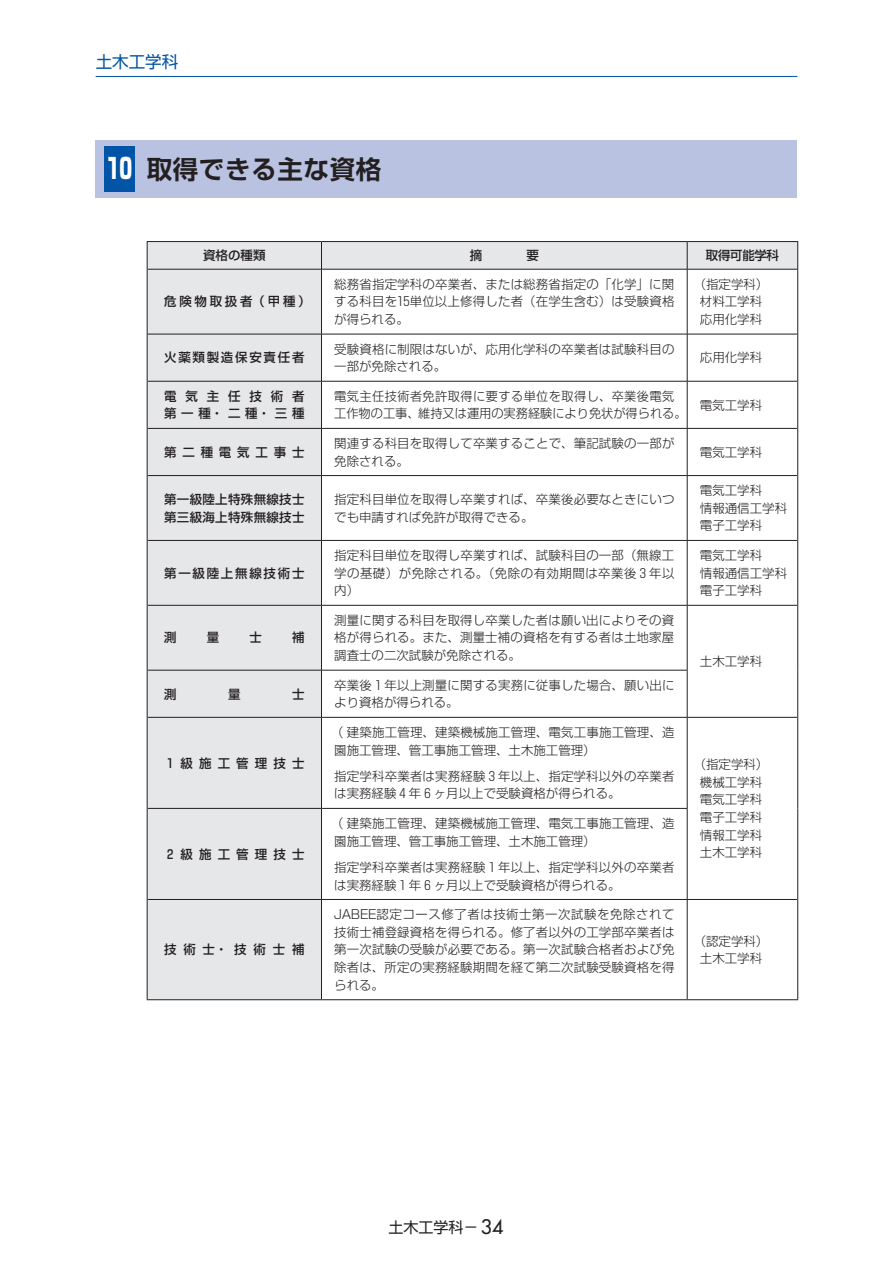
<style>
.page{position:relative;width:893px;height:1263px;background:#fff}
.page>*{position:absolute;margin:0;border:0;box-sizing:border-box;transform-origin:0 0}
.t1{font:700 25.5px "Shin Go Pr 5 De";letter-spacing:.025em;color:#231f20}
.t2{font:16.5px "Shin Go Pr 5";color:#0154a6}
.t3{font:15px "Shin Go Pr 5";color:#231f20}
.t4{font:300 12.45px/17.7px "Shin Go Pr 5";letter-spacing:.015em;color:#231f20}
.t5{font:500 12.45px "Shin Go Pr 5";letter-spacing:.14em;color:#231f20}
.t6{font:500 12.45px/17.7px "Shin Go Pr 5";letter-spacing:.025em;color:#231f20}
.t7{font:500 12.45px/17.7px "Shin Go Pr 5";letter-spacing:.71em;color:#231f20}
.t8{font:500 12.45px "Shin Go Pr 5";letter-spacing:.495em;color:#231f20}
.t9{font:500 12.45px "Shin Go Pr 5";letter-spacing:.22em;color:#231f20}
.t10{font:500 12.45px "Shin Go Pr 5";letter-spacing:.465em;color:#231f20}
.s1{font-family:"Shin Go Pr 5";font-size:28.05px;color:#fff}
.s2{font-family:"Futura";font-size:19.5px}
</style>
<div class="page">
<hr style="left:96px;top:76px;width:701px;height:1px;background:#0154a6">
<svg style="left:148px;top:242px;width:649px;height:757px"></svg>
<hr style="left:687px;top:605px;width:1px;height:65px;background:#231f20">
<hr style="left:687px;top:670px;width:1px;height:47px;background:#231f20">
<hr style="left:797px;top:605px;width:1px;height:65px;background:#231f20">
<hr style="left:797px;top:670px;width:1px;height:47px;background:#231f20">
<hr style="left:687px;top:717px;width:1px;height:91px;background:#231f20">
<hr style="left:687px;top:809px;width:1px;height:90px;background:#231f20">
<hr style="left:797px;top:717px;width:1px;height:91px;background:#231f20">
<hr style="left:797px;top:808px;width:1px;height:91px;background:#231f20">
<svg style="left:321px;top:242px;width:1px;height:27px"></svg>
<hr style="left:148px;top:269px;width:173px;height:1px;background:#231f20">
<hr style="left:321px;top:269px;width:366px;height:1px;background:#231f20">
<hr style="left:321px;top:269px;width:1px;height:65px;background:#231f20">
<hr style="left:148px;top:334px;width:173px;height:1px;background:#231f20">
<hr style="left:321px;top:334px;width:366px;height:1px;background:#231f20">
<hr style="left:321px;top:334px;width:1px;height:47px;background:#231f20">
<hr style="left:148px;top:381px;width:173px;height:1px;background:#231f20">
<hr style="left:321px;top:381px;width:366px;height:1px;background:#231f20">
<hr style="left:321px;top:381px;width:1px;height:47px;background:#231f20">
<hr style="left:148px;top:428px;width:173px;height:1px;background:#231f20">
<hr style="left:321px;top:428px;width:366px;height:1px;background:#231f20">
<hr style="left:321px;top:429px;width:1px;height:46px;background:#231f20">
<hr style="left:148px;top:475px;width:173px;height:1px;background:#231f20">
<hr style="left:321px;top:475px;width:366px;height:1px;background:#231f20">
<hr style="left:321px;top:476px;width:1px;height:64px;background:#231f20">
<hr style="left:148px;top:540px;width:173px;height:1px;background:#231f20">
<hr style="left:321px;top:540px;width:366px;height:1px;background:#231f20">
<hr style="left:321px;top:541px;width:1px;height:64px;background:#231f20">
<hr style="left:148px;top:605px;width:173px;height:1px;background:#231f20">
<hr style="left:321px;top:605px;width:366px;height:1px;background:#231f20">
<hr style="left:321px;top:605px;width:1px;height:65px;background:#231f20">
<hr style="left:148px;top:670px;width:173px;height:1px;background:#231f20">
<hr style="left:321px;top:670px;width:366px;height:1px;background:#231f20">
<hr style="left:321px;top:670px;width:1px;height:47px;background:#231f20">
<hr style="left:148px;top:717px;width:173px;height:1px;background:#231f20">
<hr style="left:321px;top:717px;width:366px;height:1px;background:#231f20">
<hr style="left:321px;top:717px;width:1px;height:91px;background:#231f20">
<hr style="left:148px;top:808px;width:173px;height:1px;background:#231f20">
<hr style="left:321px;top:808px;width:366px;height:1px;background:#231f20">
<hr style="left:321px;top:809px;width:1px;height:90px;background:#231f20">
<hr style="left:148px;top:899px;width:173px;height:1px;background:#231f20">
<hr style="left:321px;top:899px;width:366px;height:1px;background:#231f20">
<hr style="left:321px;top:900px;width:1px;height:99px;background:#231f20">
<hr style="left:687px;top:269px;width:110px;height:1px;background:#231f20">
<hr style="left:687px;top:334px;width:110px;height:1px;background:#231f20">
<hr style="left:687px;top:381px;width:110px;height:1px;background:#231f20">
<hr style="left:687px;top:428px;width:110px;height:1px;background:#231f20">
<hr style="left:687px;top:475px;width:110px;height:1px;background:#231f20">
<hr style="left:687px;top:540px;width:110px;height:1px;background:#231f20">
<hr style="left:687px;top:605px;width:110px;height:1px;background:#231f20">
<hr style="left:687px;top:717px;width:110px;height:1px;background:#231f20">
<hr style="left:687px;top:899px;width:110px;height:1px;background:#231f20">
<hr style="left:147px;top:241px;width:174px;height:1px;background:#231f20">
<svg style="left:147px;top:242px;width:1px;height:27px"></svg>
<hr style="left:321px;top:241px;width:366px;height:1px;background:#231f20">
<hr style="left:687px;top:241px;width:111px;height:1px;background:#231f20">
<svg style="left:797px;top:242px;width:1px;height:27px"></svg>
<hr style="left:147px;top:269px;width:1px;height:65px;background:#231f20">
<hr style="left:797px;top:269px;width:1px;height:65px;background:#231f20">
<hr style="left:797px;top:334px;width:1px;height:47px;background:#231f20">
<hr style="left:797px;top:381px;width:1px;height:47px;background:#231f20">
<hr style="left:147px;top:334px;width:1px;height:47px;background:#231f20">
<hr style="left:147px;top:381px;width:1px;height:47px;background:#231f20">
<hr style="left:147px;top:428px;width:1px;height:48px;background:#231f20">
<hr style="left:797px;top:428px;width:1px;height:48px;background:#231f20">
<hr style="left:147px;top:476px;width:1px;height:64px;background:#231f20">
<hr style="left:797px;top:476px;width:1px;height:64px;background:#231f20">
<hr style="left:147px;top:540px;width:1px;height:65px;background:#231f20">
<hr style="left:797px;top:540px;width:1px;height:65px;background:#231f20">
<hr style="left:147px;top:605px;width:1px;height:65px;background:#231f20">
<hr style="left:147px;top:670px;width:1px;height:47px;background:#231f20">
<hr style="left:147px;top:717px;width:1px;height:91px;background:#231f20">
<hr style="left:147px;top:808px;width:1px;height:91px;background:#231f20">
<hr style="left:147px;top:899px;width:1px;height:100px;background:#231f20">
<hr style="left:797px;top:899px;width:1px;height:100px;background:#231f20">
<hr style="left:147px;top:999px;width:174px;height:1px;background:#231f20">
<hr style="left:321px;top:999px;width:366px;height:1px;background:#231f20">
<hr style="left:687px;top:999px;width:111px;height:1px;background:#231f20">
<svg style="left:687px;top:242px;width:1px;height:27px"></svg>
<hr style="left:687px;top:269px;width:1px;height:65px;background:#231f20">
<hr style="left:687px;top:334px;width:1px;height:47px;background:#231f20">
<hr style="left:687px;top:381px;width:1px;height:47px;background:#231f20">
<hr style="left:687px;top:429px;width:1px;height:46px;background:#231f20">
<hr style="left:687px;top:476px;width:1px;height:64px;background:#231f20">
<hr style="left:687px;top:541px;width:1px;height:64px;background:#231f20">
<hr style="left:687px;top:900px;width:1px;height:99px;background:#231f20">
<div style="left:96px;top:140px;width:701px;height:58px;background:#bac2e1"></div>
<div style="left:104px;top:146px;width:31px;height:46px;background:#0154a6"></div>
<h2 class="t2" style="left:96px;top:48px;width:84px">土木工学科</h2>
<h1 class="t1" style="left:107px;top:148px;width:276px"><span class="s1">10</span> 取得できる主な資格</h1>
<p class="t5" style="left:203px;top:245px;width:64px">資格の種類</p>
<p class="t5" style="left:470px;top:245px;width:14px">摘</p>
<p class="t5" style="left:526px;top:245px;width:14px">要</p>
<p class="t5" style="left:706px;top:245px;width:75px">取得可能学科</p>
<p class="t9" style="left:164px;top:291px;width:148px">危険物取扱者（甲種）</p>
<p class="t4" style="left:334px;top:274px;width:342px;text-align:justify">総務省指定学科の卒業者、または総務省指定の「化学」に関する科目を15単位以上修得した者（在学生含む）は受験資格が得られる。</p>
<p class="t4" style="left:694px;top:274px;width:76px;text-align:center">（指定学科）材料工学科応用化学科</p>
<p class="t5" style="left:164px;top:347px;width:142px">火薬類製造保安責任者</p>
<p class="t4" style="left:334px;top:339px;width:342px">受験資格に制限はないが、応用化学科の卒業者は試験科目の一部が免除される。</p>
<p class="t4" style="left:700px;top:348px;width:64px">応用化学科</p>
<p class="t7" style="left:164px;top:386px;width:142px">電気主任技術者第一種・二種・三種</p>
<p class="t4" style="left:334px;top:386px;width:354px">電気主任技術者免許取得に要する単位を取得し、卒業後電気工作物の工事、維持又は運用の実務経験により免状が得られる。</p>
<p class="t4" style="left:700px;top:395px;width:64px">電気工学科</p>
<p class="t10" style="left:164px;top:442px;width:142px">第二種電気工事士</p>
<p class="t4" style="left:334px;top:433px;width:342px">関連する科目を取得して卒業することで、筆記試験の一部が免除される。</p>
<p class="t4" style="left:700px;top:442px;width:64px">電気工学科</p>
<p class="t6" style="left:164px;top:489px;width:142px">第一級陸上特殊無線技士第三級海上特殊無線技士</p>
<p class="t4" style="left:334px;top:489px;width:342px">指定科目単位を取得し卒業すれば、卒業後必要なときにいつでも申請すれば免許が取得できる。</p>
<p class="t4" style="left:700px;top:480px;width:89px">電気工学科<br>情報通信工学科電子工学科</p>
<p class="t5" style="left:164px;top:563px;width:142px">第一級陸上無線技術士</p>
<p class="t4" style="left:334px;top:545px;width:342px;text-align:justify">指定科目単位を取得し卒業すれば、試験科目の一部（無線工学の基礎）が免除される。（免除の有効期間は卒業後３年以内）</p>
<p class="t4" style="left:700px;top:545px;width:89px">電気工学科<br>情報通信工学科電子工学科</p>
<p class="t5" style="left:164px;top:627px;width:14px">測</p>
<p class="t5" style="left:207px;top:627px;width:14px">量</p>
<p class="t5" style="left:249px;top:627px;width:14px">士</p>
<p class="t5" style="left:292px;top:627px;width:14px">補</p>
<p class="t4" style="left:334px;top:610px;width:342px;text-align:justify">測量に関する科目を取得し卒業した者は願い出によりその資格が得られる。また、測量士補の資格を有する者は土地家屋調査士の二次試験が免除される。</p>
<p class="t5" style="left:164px;top:683px;width:14px">測</p>
<p class="t5" style="left:228px;top:683px;width:14px">量</p>
<p class="t5" style="left:292px;top:683px;width:14px">士</p>
<p class="t4" style="left:334px;top:675px;width:342px">卒業後１年以上測量に関する実務に従事した場合、願い出により資格が得られる。</p>
<p class="t4" style="left:700px;top:651px;width:64px">土木工学科</p>
<p class="t4" style="left:331px;top:722px;width:345px">（建築施工管理、建築機械施工管理、電気工事施工管理、造園施工管理、管工事施工管理、土木施工管理）</p>
<p class="t4" style="left:334px;top:766px;width:342px">指定学科卒業者は実務経験 3 年以上、指定学科以外の卒業者は実務経験 4 年 6 ヶ月以上で受験資格が得られる。</p>
<p class="t4" style="left:694px;top:754px;width:76px;text-align:center">（指定学科）機械工学科電気工学科電子工学科情報工学科</p>
<p class="t8" style="left:167px;top:753px;width:139px">1級施工管理技士</p>
<p class="t4" style="left:331px;top:813px;width:345px">（建築施工管理、建築機械施工管理、電気工事施工管理、造園施工管理、管工事施工管理、土木施工管理）</p>
<p class="t4" style="left:334px;top:857px;width:342px">指定学科卒業者は実務経験 1 年以上、指定学科以外の卒業者は実務経験 1 年 6 ヶ月以上で受験資格が得られる。</p>
<p class="t8" style="left:167px;top:844px;width:139px">2 級施工管理技士</p>
<p class="t4" style="left:700px;top:843px;width:64px">土木工学科</p>
<p class="t5" style="left:164px;top:939px;width:142px">技術士・技術士補</p>
<p class="t4" style="left:334px;top:904px;width:342px;text-align:justify">JABEE認定コース修了者は技術士第一次試験を免除されて技術士補登録資格を得られる。修了者以外の工学部卒業者は第一次試験の受験が必要である。第一次試験合格者および免除者は、所定の実務経験期間を経て第二次試験受験資格を得られる。</p>
<p class="t4" style="left:694px;top:931px;width:76px;text-align:center">（認定学科）土木工学科</p>
<p class="t3" style="left:388px;top:1214px;width:116px">土木工学科－ <span class="s2">34</span></p>
</div>
